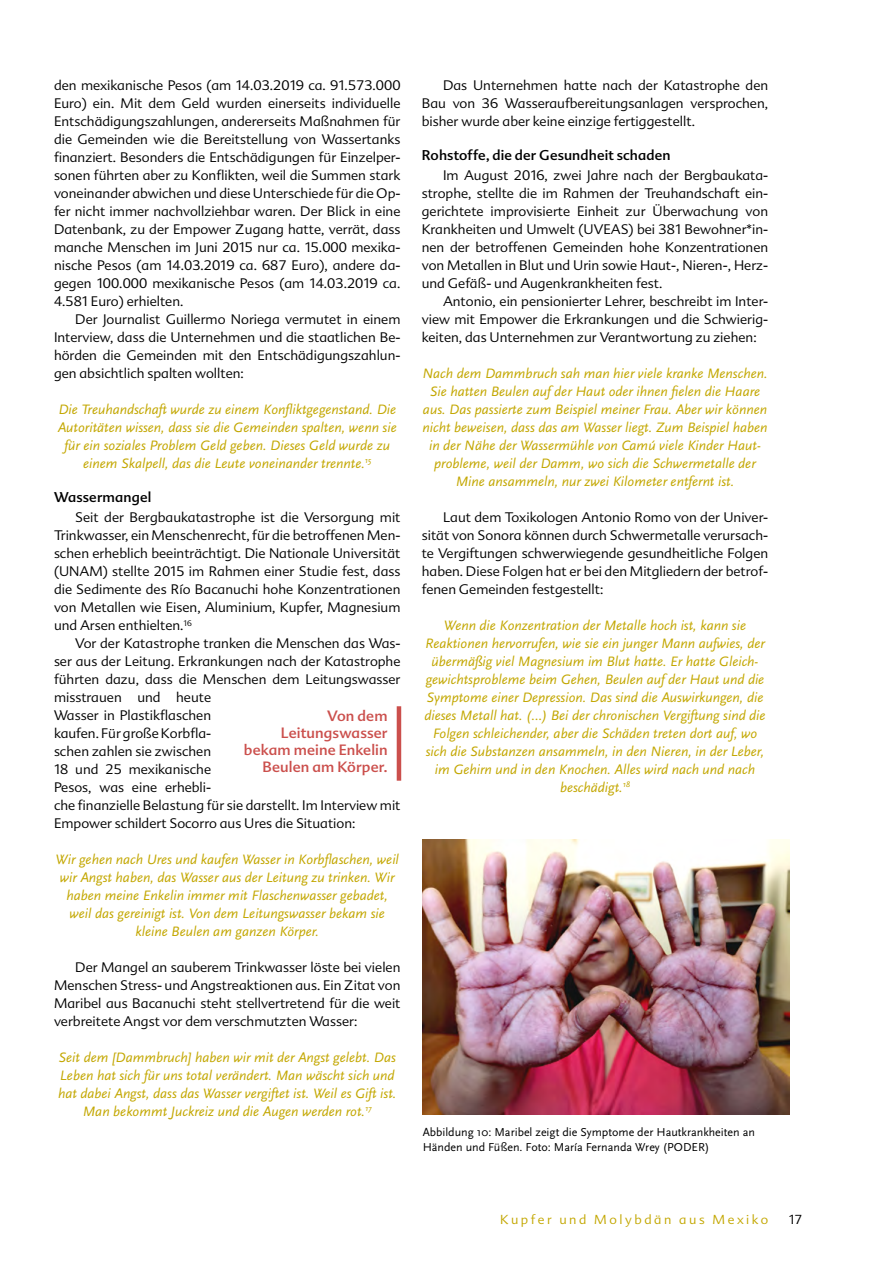
<style>
.page{position:relative;width:893px;height:1263px;background:#fff}
.page>*{position:absolute;margin:0;border:0;box-sizing:border-box;transform-origin:0 0}
.t1{font:italic 14.25px/18px "Scala Sans OT";color:#c3a700;text-align:center}
.t2{font:14.25px/17.1px "Advert";letter-spacing:.005em;color:#cb4f4c;text-align:right}
.t3{font:300 13.5px/18px "Advert";color:#000;text-align:justify}
.t4{font:13.5px "Advert";letter-spacing:.01em;color:#000}
.t5{font:300 12.75px "Advert";letter-spacing:.2em;color:#c3a700}
.t6{font:300 12.75px "Advert";color:#000}
.t7{font:12px/14.4px "Scala Sans OT";color:#000}
</style>
<div class="page">
<hr style="left:397px;top:706px;width:4px;height:75px;background:#cb4f4c">
<img style="left:423px;top:840px;width:366px;height:274px">
<p class="t3" style="left:54px;top:76px;width:348px">den mexikanische Pesos (am 14.03.2019 ca. 91.573.000<br>Euro) ein. Mit dem Geld wurden einerseits individuelle Entschädigungszahlungen, andererseits Maßnahmen für die Gemeinden wie die Bereitstellung von Wassertanks finanziert. Besonders die Entschädigungen für Einzelper&shy;sonen führten aber zu Konflikten, weil die Summen stark voneinander abwichen und diese Unterschiede für die Op&shy;fer nicht immer nachvollziehbar waren. Der Blick in eine Datenbank, zu der Empower Zugang hatte, verrät, dass manche Menschen im Juni 2015 nur ca. 15.000 mexika&shy;nische Pesos (am 14.03.2019 ca. 687 Euro), andere da&shy;gegen 100.000 mexikanische Pesos (am 14.03.2019 ca.<br>4.581 Euro) erhielten.</p>
<p class="t3" style="left:54px;top:310px;width:348px;text-indent:21px">Der Journalist Guillermo Noriega vermutet in einem Interview, dass die Unternehmen und die staatlichen Be&shy;hörden die Gemeinden mit den Entschädigungszahlun&shy;gen absichtlich spalten wollten:</p>
<p class="t1" style="left:58px;top:400px;width:340px">Die Treuhandschaft wurde zu einem Konfliktgegenstand. Die Autoritäten wissen, dass sie die Gemeinden spalten, wenn sie für ein soziales Problem Geld geben. Dieses Geld wurde zu einem Skalpell, das die Leute voneinander trennte.<sup>15</sup></p>
<p class="t4" style="left:54px;top:489px;width:99px">Wassermangel</p>
<p class="t3" style="left:54px;top:508px;width:348px;text-indent:21px">Seit der Bergbaukatastrophe ist die Versorgung mit Trinkwasser, ein Menschenrecht, für die betroffenen Men&shy;schen erheblich beeinträchtigt. Die Nationale Universität (UNAM) stellte 2015 im Rahmen einer Studie fest, dass die Sedimente des Río Bacanuchi hohe Konzentrationen von Metallen wie Eisen, Aluminium, Kupfer, Magnesium und Arsen enthielten.<sup>16</sup></p>
<p class="t3" style="left:54px;top:634px;width:348px;text-align:left;text-indent:21px">Vor der Katastrophe tranken die Menschen das Was&shy;ser aus der Leitung. Erkrankungen nach der Katastrophe führten dazu, dass die Menschen dem Leitungswasser misstrauen und heute<br>Wasser in Plastikflaschen<br>kaufen. Für große Korbfla-<br>schen zahlen sie zwischen<br>18 und 25 mexikanische<br>Pesos, was eine erhebli-<br>che finanzielle Belastung für sie darstellt. Im Interview mit Empower schildert Socorro aus Ures die Situation:</p>
<p class="t1" style="left:56px;top:850px;width:345px">Wir gehen nach Ures und kaufen Wasser in Korbflaschen, weil wir Angst haben, das Wasser aus der Leitung zu trinken. Wir haben meine Enkelin immer mit Flaschenwasser gebadet, weil das gereinigt ist. Von dem Leitungswasser bekam sie kleine Beulen am ganzen Körper.</p>
<p class="t3" style="left:54px;top:958px;width:348px;text-indent:21px">Der Mangel an sauberem Trinkwasser löste bei vielen Menschen Stress- und Angstreaktionen aus. Ein Zitat von Maribel aus Bacanuchi steht stellvertretend für die weit verbreitete Angst vor dem verschmutzten Wasser:</p>
<p class="t1" style="left:58px;top:1048px;width:340px">Seit dem [Dammbruch] haben wir mit der Angst gelebt. Das Leben hat sich für uns total verändert. Man wäscht sich und hat dabei Angst, dass das Wasser vergiftet ist. Weil es Gift ist.<br>Man bekommt Juckreiz und die Augen werden rot.<sup>17</sup></p>
<p class="t2" style="left:244px;top:707px;width:145px">Von dem<br>Leitungswasser bekam meine Enkelin<br>Beulen am Körper.</p>
<p class="t3" style="left:422px;top:76px;width:348px;text-indent:21px">Das Unternehmen hatte nach der Katastrophe den Bau von 36 Wasseraufbereitungsanlagen versprochen, bisher wurde aber keine einzige fertiggestellt.</p>
<p class="t4" style="left:422px;top:147px;width:250px">Rohstoffe, die der Gesundheit schaden</p>
<p class="t3" style="left:422px;top:166px;width:348px;text-indent:21px">Im August 2016, zwei Jahre nach der Bergbaukata&shy;strophe, stellte die im Rahmen der Treuhandschaft ein&shy;gerichtete improvisierte Einheit zur Überwachung von Krankheiten und Umwelt (UVEAS) bei 381 Bewohner*in&shy;nen der betroffenen Gemeinden hohe Konzentrationen von Metallen in Blut und Urin sowie Haut-, Nieren-, Herz&shy;und Gefäß- und Augenkrankheiten fest.</p>
<p class="t3" style="left:422px;top:292px;width:348px;text-indent:21px">Antonio, ein pensionierter Lehrer, beschreibt im Inter&shy;view mit Empower die Erkrankungen und die Schwierig&shy;keiten, das Unternehmen zur Verantwortung zu ziehen:</p>
<p class="t1" style="left:422px;top:364px;width:347px">Nach dem Dammbruch sah man hier viele kranke Menschen.<br>Sie hatten Beulen auf der Haut oder ihnen fielen die Haare aus. Das passierte zum Beispiel meiner Frau. Aber wir können nicht beweisen, dass das am Wasser liegt. Zum Beispiel haben in der Nähe der Wassermühle von Camú viele Kinder Haut&shy;probleme, weil der Damm, wo sich die Schwermetalle der Mine ansammeln, nur zwei Kilometer entfernt ist.</p>
<p class="t3" style="left:422px;top:508px;width:348px;text-indent:21px">Laut dem Toxikologen Antonio Romo von der Univer&shy;sität von Sonora können durch Schwermetalle verursach&shy;te Vergiftungen schwerwiegende gesundheitliche Folgen haben. Diese Folgen hat er bei den Mitgliedern der betrof&shy;fenen Gemeinden festgestellt:</p>
<p class="t1" style="left:424px;top:616px;width:343px">Wenn die Konzentration der Metalle hoch ist, kann sie Reaktionen hervorrufen, wie sie ein junger Mann aufwies, der übermäßig viel Magnesium im Blut hatte. Er hatte Gleich&shy;gewichtsprobleme beim Gehen, Beulen auf der Haut und die Symptome einer Depression. Das sind die Auswirkungen, die dieses Metall hat. (…) Bei der chronischen Vergiftung sind die Folgen schleichender, aber die Schäden treten dort auf, wo sich die Substanzen ansammeln, in den Nieren, in der Leber, im Gehirn und in den Knochen. Alles wird nach und nach beschädigt.<sup>18</sup></p>
<p class="t7" style="left:423px;top:1125px;width:334px">Abbildung 10: Maribel zeigt die Symptome der Hautkrankheiten an<br>Händen und Füßen. Foto: María Fernanda Wrey (PODER)</p>
<p class="t5" style="left:500px;top:1212px;width:270px">Kupfer und Molybdän aus Mexiko</p>
<p class="t6" style="left:789px;top:1212px;width:15px">17</p>
</div>
